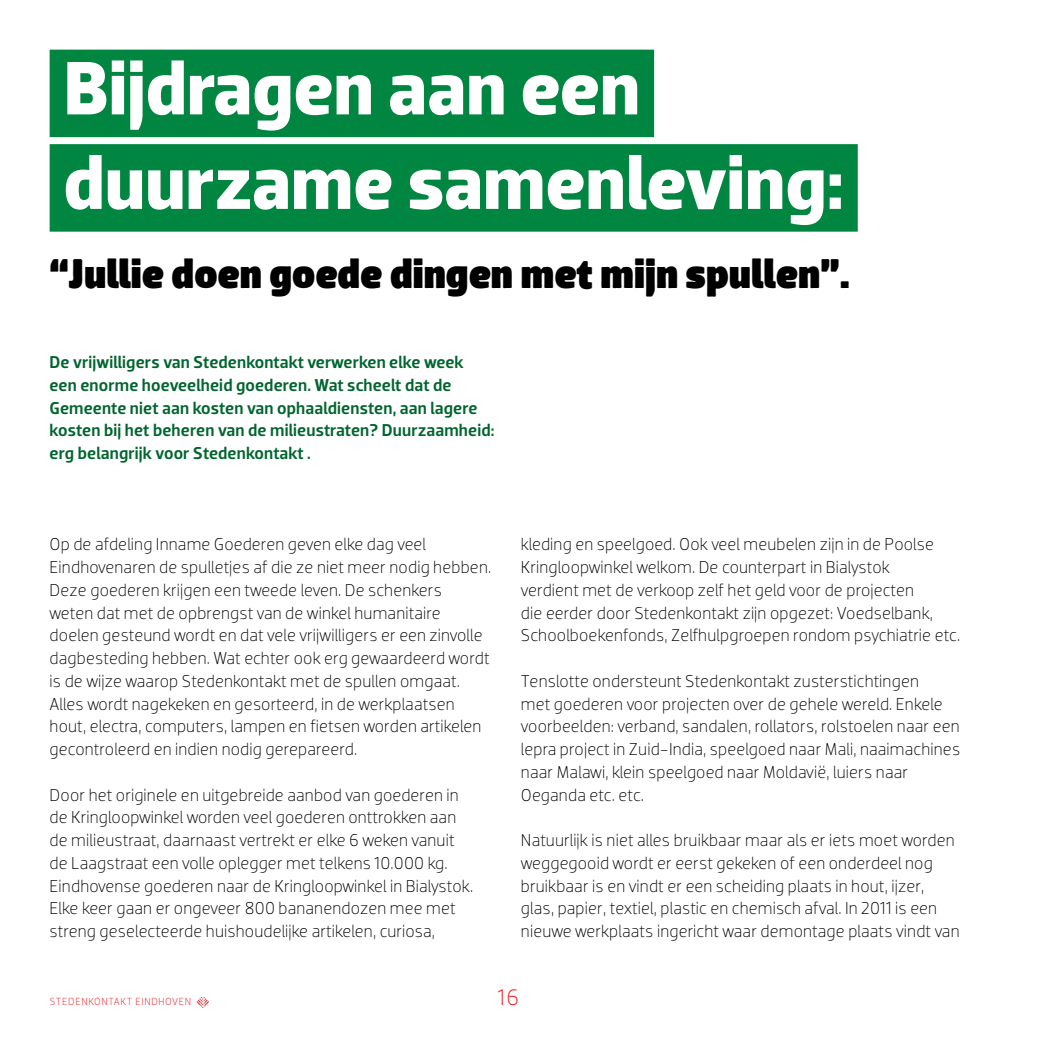
<style>
.page{position:relative;width:1042px;height:1042px;background:#fff}
.page>*{position:absolute;margin:0;border:0;box-sizing:border-box;transform-origin:0 0}
.t1{font:700 77px/94.5px "Dobra";color:#fff}
.t2{font:900 42px "Billy";color:#000}
.t3{font:300 22.75px "Dobra";color:#ed1d24}
.t4{font:300 17.5px/22.8px "Dobra";letter-spacing:.005em;color:#000}
.t5{font:500 17.5px/22.8px "Dobra";letter-spacing:.005em;color:#00652e}
.t6{font:300 10.5px "Dobra";letter-spacing:.065em;color:#ed1d24}
</style>
<div class="page">
<svg style="left:196px;top:997px;width:13px;height:11px"></svg>
<div style="left:50px;top:50px;width:604px;height:87px;background:#008641"></div>
<div style="left:50px;top:144px;width:808px;height:88px;background:#008641"></div>
<h1 class="t1" style="left:63px;top:42px;width:782px">Bijdragen aan een duurzame samenleving:</h1>
<h2 class="t2" style="left:50px;top:250px;width:802px">“Jullie doen goede dingen met mijn spullen”.</h2>
<p class="t5" style="left:50px;top:351px;width:446px">De vrijwilligers van Stedenkontakt verwerken elke week een enorme hoeveelheid goederen. Wat scheelt dat de Gemeente niet aan kosten van ophaaldiensten, aan lagere kosten bij het beheren van de milieustraten? Duurzaamheid: erg belangrijk voor Stedenkontakt .</p>
<p class="t4" style="left:50px;top:533px;width:443px">Op de afdeling Inname Goederen geven elke dag veel Eindhovenaren de spulletjes af die ze niet meer nodig hebben.<br>Deze goederen krijgen een tweede leven. De schenkers<br>weten dat met de opbrengst van de winkel humanitaire doelen gesteund wordt en dat vele vrijwilligers er een zinvolle dagbesteding hebben. Wat echter ook erg gewaardeerd wordt is de wijze waarop Stedenkontakt met de spullen omgaat.<br>Alles wordt nagekeken en gesorteerd, in de werkplaatsen hout, electra, computers, lampen en fietsen worden artikelen gecontroleerd en indien nodig gerepareerd.</p>
<p class="t4" style="left:50px;top:783px;width:425px">Door het originele en uitgebreide aanbod van goederen in de Kringloopwinkel worden veel goederen onttrokken aan de milieustraat, daarnaast vertrekt er elke 6 weken vanuit de Laagstraat een volle oplegger met telkens 10.000 kg.<br>Eindhovense goederen naar de Kringloopwinkel in Bialystok.<br>Elke keer gaan er ongeveer 800 bananendozen mee met streng geselecteerde huishoudelijke artikelen, curiosa,</p>
<p class="t4" style="left:521px;top:533px;width:441px">kleding en speelgoed. Ook veel meubelen zijn in de Poolse Kringloopwinkel welkom. De counterpart in Bialystok<br>verdient met de verkoop zelf het geld voor de projecten<br>die eerder door Stedenkontakt zijn opgezet: Voedselbank, Schoolboekenfonds, Zelfhulpgroepen rondom psychiatrie etc.</p>
<p class="t4" style="left:521px;top:669px;width:441px">Tenslotte ondersteunt Stedenkontakt zusterstichtingen<br>met goederen voor projecten over de gehele wereld. Enkele voorbeelden: verband, sandalen, rollators, rolstoelen naar een lepra project in Zuid-India, speelgoed naar Mali, naaimachines naar Malawi, klein speelgoed naar Moldavië, luiers naar Oeganda etc. etc.</p>
<p class="t4" style="left:521px;top:829px;width:440px">Natuurlijk is niet alles bruikbaar maar als er iets moet worden weggegooid wordt er eerst gekeken of een onderdeel nog bruikbaar is en vindt er een scheiding plaats in hout, ijzer, glas, papier, textiel, plastic en chemisch afval. In 2011 is een nieuwe werkplaats ingericht waar demontage plaats vindt van</p>
<p class="t6" style="left:50px;top:995px;width:143px">STEDENKONTAKT EINDHOVEN</p>
<h3 class="t3" style="left:498px;top:984px;width:23px">16</h3>
</div>
